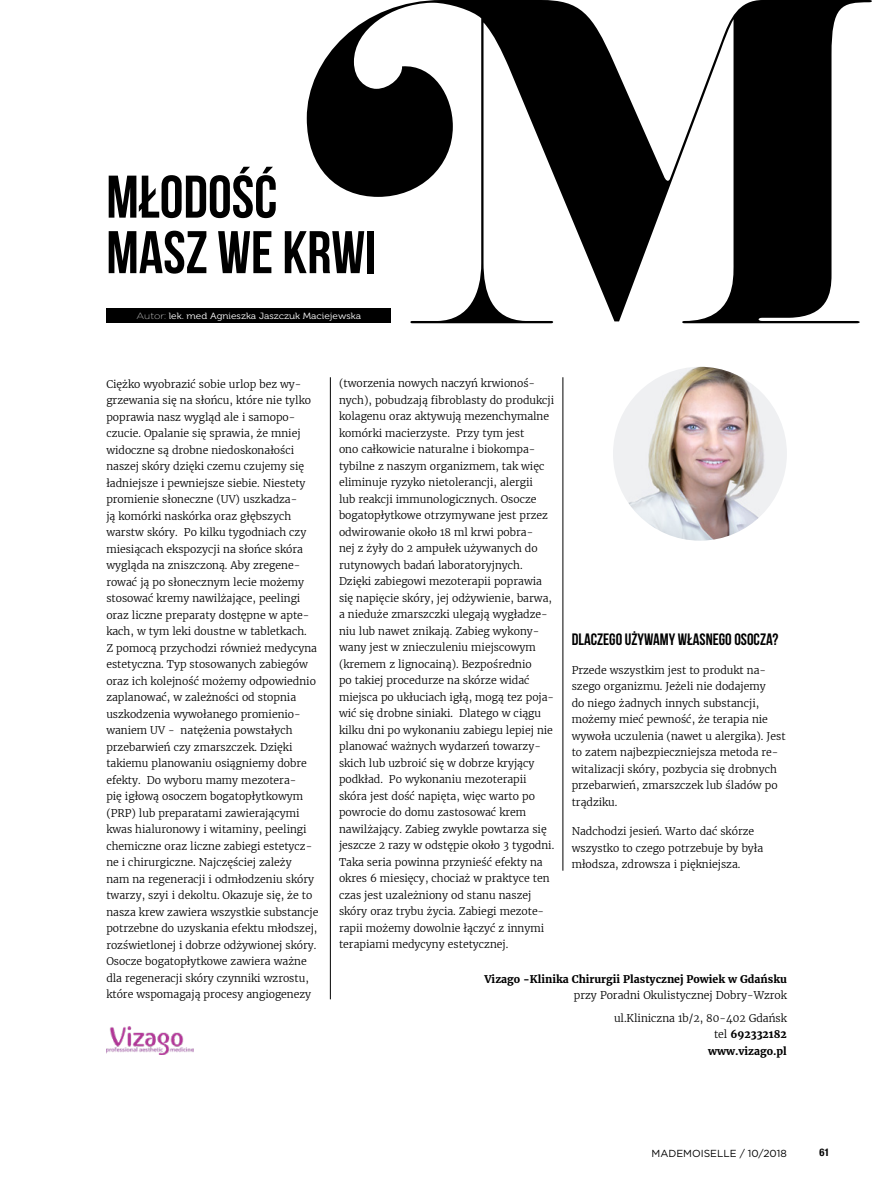
<style>
.page{position:relative;width:872px;height:1191px;background:#fff}
.page>*{position:absolute;margin:0;border:0;box-sizing:border-box;transform-origin:0 0}
.t1{font:700 60px/55.5px "Bebas Neue";color:#000}
.t2{font:700 16.5px "Bebas Neue";color:#000}
.t3{font:300 10.5px/16.5px "Merriweather";color:#000}
.t4{font:700 10.5px/16.5px "Merriweather";color:#000;text-align:center}
.t5{font:700 condensed 10.5px "Helvetica Neue LT Pro";color:#000}
.t6{font:10.2px "Gotham";color:#000}
.t7{font:9px "Museo 300";color:#fff;scale:1.12 1}
.s1{font-family:"Gotham";font-weight:200}
.s2{font-weight:300}
</style>
<div class="page">
<svg style="left:307px;top:0;width:565px;height:323px"></svg>
<hr style="left:330px;top:377px;width:1px;height:622px;background:#000">
<hr style="left:562px;top:377px;width:1px;height:493px;background:#000">
<div style="left:106px;top:308px;width:285px;height:15px;background:#000"></div>
<img style="left:613px;top:367px;width:174px;height:173px;border-radius:87px">
<img style="left:106px;top:1026px;width:87px;height:28px">
<h1 class="t1" style="left:106px;top:168px;width:272px">MŁODOŚĆ<br>MASZ WE KRWI</h1>
<p class="t7" style="left:136px;top:311px;width:202px"><span class="s1">Autor:</span> lek. med Agnieszka Jaszczuk Maciejewska</p>
<p class="t3" style="left:106px;top:375px;width:213px">Ciężko wyobrazić sobie urlop bez wy&shy;grzewania się na słońcu, które nie tylko poprawia nasz wygląd ale i samopo&shy;czucie. Opalanie się sprawia, że mniej widoczne są drobne niedoskonałości naszej skóry dzięki czemu czujemy się ładniejsze i pewniejsze siebie. Niestety promienie słoneczne (UV) uszkadza-<br>ją komórki naskórka oraz głębszych warstw skóry. Po kilku tygodniach czy miesiącach ekspozycji na słońce skóra wygląda na zniszczoną. Aby zregene&shy;rować ją po słonecznym lecie możemy stosować kremy nawilżające, peelingi oraz liczne preparaty dostępne w apte&shy;kach, w tym leki doustne w tabletkach.<br>Z pomocą przychodzi również medycyna estetyczna. Typ stosowanych zabiegów oraz ich kolejność możemy odpowiednio zaplanować, w zależności od stopnia uszkodzenia wywołanego promienio&shy;waniem UV - natężenia powstałych przebarwień czy zmarszczek. Dzięki takiemu planowaniu osiągniemy dobre efekty. Do wyboru mamy mezotera-<br>pię igłową osoczem bogatopłytkowym (PRP) lub preparatami zawierającymi kwas hialuronowy i witaminy, peelingi chemiczne oraz liczne zabiegi estetycz&shy;ne i chirurgiczne. Najczęściej zależy<br>nam na regeneracji i odmłodzeniu skóry twarzy, szyi i dekoltu. Okazuje się, że to nasza krew zawiera wszystkie substancje potrzebne do uzyskania efektu młodszej, rozświetlonej i dobrze odżywionej skóry.<br>Osocze bogatopłytkowe zawiera ważne dla regeneracji skóry czynniki wzrostu, które wspomagają procesy angiogenezy</p>
<p class="t3" style="left:339px;top:375px;width:217px">(tworzenia nowych naczyń krwionoś - nych), pobudzają fibroblasty do produkcji kolagenu oraz aktywują mezenchymalne komórki macierzyste. Przy tym jest<br>ono całkowicie naturalne i biokompa&shy;tybilne z naszym organizmem, tak więc eliminuje ryzyko nietolerancji, alergii<br>lub reakcji immunologicznych. Osocze bogatopłytkowe otrzymywane jest przez odwirowanie około 18 ml krwi pobra-<br>nej z żyły do 2 ampułek używanych do rutynowych badań laboratoryjnych.<br>Dzięki zabiegowi mezoterapii poprawia się napięcie skóry, jej odżywienie, barwa, a nieduże zmarszczki ulegają wygładze&shy;niu lub nawet znikają. Zabieg wykony&shy;wany jest w znieczuleniu miejscowym (kremem z lignocainą). Bezpośrednio<br>po takiej procedurze na skórze widać miejsca po ukłuciach igłą, mogą tez poja&shy;wić się drobne siniaki. Dlatego w ciągu kilku dni po wykonaniu zabiegu lepiej nie planować ważnych wydarzeń towarzy&shy;skich lub uzbroić się w dobrze kryjący podkład. Po wykonaniu mezoterapii skóra jest dość napięta, więc warto po powrocie do domu zastosować krem nawilżający. Zabieg zwykle powtarza się jeszcze 2 razy w odstępie około 3 tygodni.<br>Taka seria powinna przynieść efekty na okres 6 miesięcy, chociaż w praktyce ten czas jest uzależniony od stanu naszej skóry oraz trybu życia. Zabiegi mezote&shy;rapii możemy dowolnie łączyć z innymi terapiami medycyny estetycznej.</p>
<h2 class="t2" style="left:571px;top:630px;width:208px">DLACZEGO UŻYWAMY WŁASNEGO OSOCZA?</h2>
<p class="t3" style="left:571px;top:661px;width:215px">Przede wszystkim jest to produkt na&shy;szego organizmu. Jeżeli nie dodajemy<br>do niego żadnych innych substancji, możemy mieć pewność, że terapia nie wywoła uczulenia (nawet u alergika). Jest to zatem najbezpieczniejsza metoda re&shy;witalizacji skóry, pozbycia się drobnych przebarwień, zmarszczek lub śladów po trądziku.</p>
<p class="t3" style="left:571px;top:823px;width:193px">Nadchodzi jesień. Warto dać skórze wszystko to czego potrzebuje by była młodsza, zdrowsza i piękniejsza.</p>
<p class="t4" style="left:484px;top:970px;width:304px">Vizago -Klinika Chirurgii Plastycznej Powiek w Gdańsku</p>
<p class="t3" style="left:574px;top:984px;width:214px;line-height:22.5px;text-align:right">przy Poradni Okulistycznej Dobry-Wzrok ul.Kliniczna 1b/2, 80-402 Gdańsk</p>
<p class="t4" style="left:708px;top:1026px;width:80px"><span class="s2">tel</span> 692332182 www.vizago.pl</p>
<p class="t6" style="left:651px;top:1146px;width:137px">MADEMOISELLE / 10/2018</p>
<p class="t5" style="left:819px;top:1146px;width:12px">61</p>
</div>
